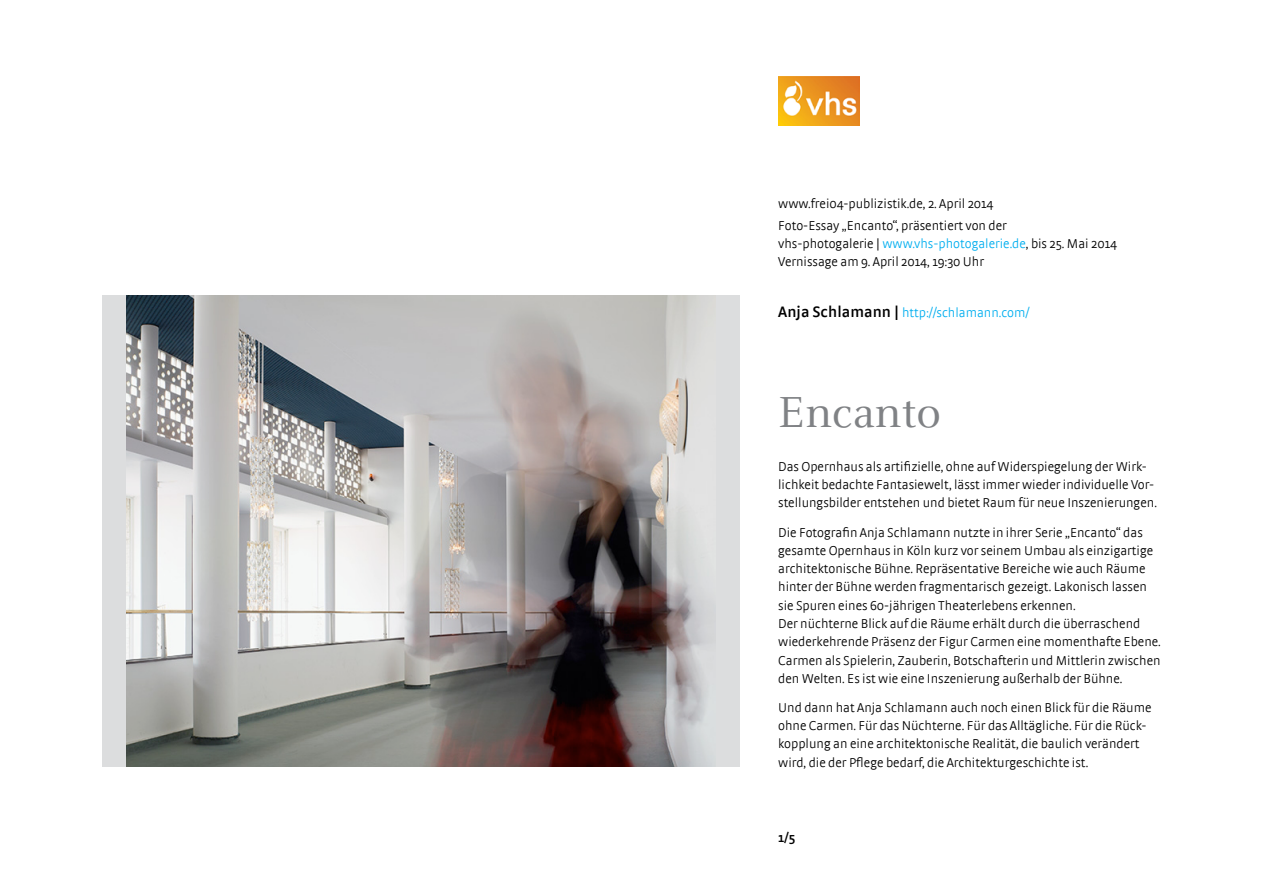
<style>
.page{position:relative;width:1263px;height:893px;background:#fff}
.page>*{position:absolute;margin:0;border:0;box-sizing:border-box;transform-origin:0 0}
.t1{font:48px "Celeste";letter-spacing:.005em;color:#808285}
.t2{font:300 13.5px/18.3px "Strada";color:#000}
.t3{font:300 13.5px "Strada";color:#00aeef}
.t4{font:600 13.5px "Strada";color:#000}
.s1{color:#00aeef}
.s2{font-weight:600;font-size:15.9px;color:#000}
</style>
<div class="page">
<img style="left:778px;top:77px;width:81px;height:48px">
<div style="left:102px;top:296px;width:638px;height:471px;background:#dcddde"></div>
<img style="left:126px;top:296px;width:586px;height:471px">
<p class="t2" style="left:778px;top:192px;width:230px;line-height:21.9px">www.frei04-publizistik.de, 2. April 2014<br>Foto-Essay „Encanto“, präsentiert von der</p>
<p class="t2" style="left:778px;top:234px;width:340px">vhs-photogalerie | <span class="s1">www.vhs-photogalerie.de</span>, bis 25. Mai 2014<br>Vernissage am 9. April 2014, 19:30 Uhr</p>
<p class="t3" style="left:778px;top:305px;width:253px"><span class="s2">Anja Schlamann |</span> http://schlamann.com/</p>
<h1 class="t1" style="left:778px;top:388px;width:164px">Encanto</h1>
<p class="t2" style="left:778px;top:457px;width:380px">Das Opernhaus als artifizielle, ohne auf Widerspiegelung der Wirk&shy;lichkeit bedachte Fantasiewelt, lässt immer wieder individuelle Vor&shy;stellungsbilder entstehen und bietet Raum für neue Inszenierungen.</p>
<p class="t2" style="left:778px;top:523px;width:384px">Die Fotografin Anja Schlamann nutzte in ihrer Serie „Encanto“ das gesamte Opernhaus in Köln kurz vor seinem Umbau als einzigartige architektonische Bühne. Repräsentative Bereiche wie auch Räume hinter der Bühne werden fragmentarisch gezeigt. Lakonisch lassen sie Spuren eines 60-jährigen Theaterlebens erkennen.<br>Der nüchterne Blick auf die Räume erhält durch die überraschend wiederkehrende Präsenz der Figur Carmen eine momenthafte Ebene.<br>Carmen als Spielerin, Zauberin, Botschafterin und Mittlerin zwischen den Welten. Es ist wie eine Inszenierung außerhalb der Bühne.</p>
<p class="t2" style="left:778px;top:698px;width:375px">Und dann hat Anja Schlamann auch noch einen Blick für die Räume ohne Carmen. Für das Nüchterne. Für das Alltägliche. Für die Rück&shy;kopplung an eine architektonische Realität, die baulich verändert wird, die der Pflege bedarf, die Architekturgeschichte ist.</p>
<p class="t4" style="left:778px;top:829px;width:19px">1/5</p>
</div>
